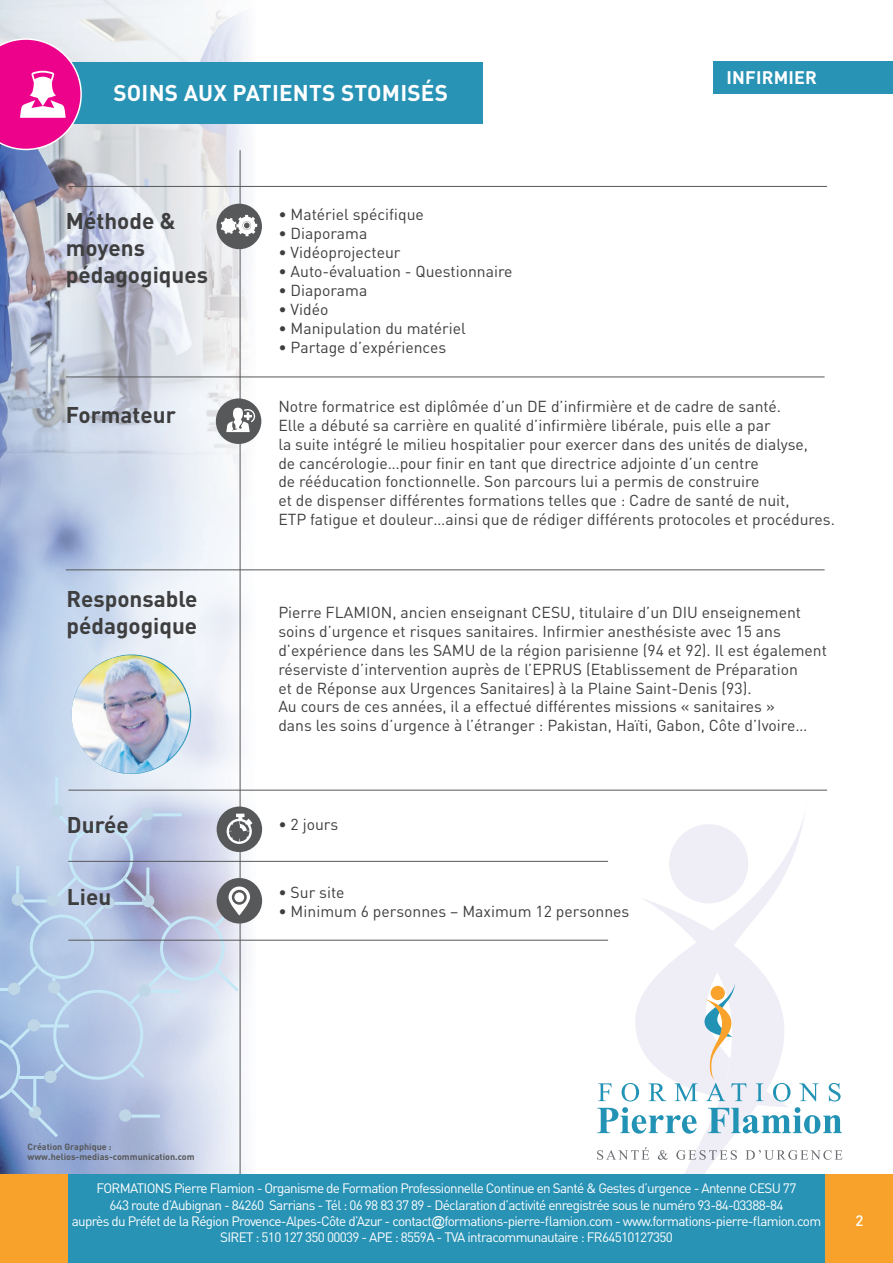
<style>
.page{position:relative;width:893px;height:1263px;background:#fff}
.page>*{position:absolute;margin:0;border:0;box-sizing:border-box;transform-origin:0 0}
.t1{font:700 22.5px/27px "DIN Pro";color:#3e3e3f}
.t2{font:700 22.5px "DIN Pro";letter-spacing:.01em;color:#fff}
.t3{font:700 18px "DIN Pro";letter-spacing:.01em;color:#fff}
.t4{font:15.75px/18.9px "DIN Pro";color:#3e3e3f}
.t5{font:500 15px "DIN Pro";color:#fff}
.t6{font:13.5px/16.2px "DIN Pro";letter-spacing:-.05em;color:#fff;text-align:center}
.t7{font:700 9px/10.8px "DIN Pro";color:#57585a}
.s1{font-family:"Arial"}
</style>
<div class="page">
<img style="left:0;top:0;width:299px;height:1174px">
<svg style="left:635px;top:817px;width:172px;height:290px"></svg>
<svg style="left:640px;top:824px;width:144px;height:350px;fill:#efeef6"></svg>
<svg style="left:598px;top:1083px;width:14px;height:18px"></svg>
<svg style="left:622px;top:1083px;width:17px;height:18px"></svg>
<svg style="left:649px;top:1083px;width:17px;height:18px"></svg>
<svg style="left:674px;top:1083px;width:24px;height:18px"></svg>
<svg style="left:756px;top:1083px;width:7px;height:18px"></svg>
<svg style="left:773px;top:1083px;width:17px;height:18px"></svg>
<svg style="left:799px;top:1083px;width:20px;height:18px"></svg>
<svg style="left:829px;top:1083px;width:12px;height:18px"></svg>
<svg style="left:597px;top:1107px;width:100px;height:27px"></svg>
<svg style="left:708px;top:1107px;width:134px;height:27px"></svg>
<svg style="left:597px;top:1147px;width:52px;height:13px"></svg>
<svg style="left:658px;top:1150px;width:10px;height:10px"></svg>
<svg style="left:676px;top:1150px;width:61px;height:10px"></svg>
<svg style="left:745px;top:1150px;width:97px;height:10px"></svg>
<svg style="left:704px;top:981px;width:42px;height:120px;background:#dddeda"></svg>
<hr style="left:240px;top:150px;width:1px;height:1113px;background:#57585a">
<hr style="left:68px;top:186px;width:759px;height:1px;background:#57585a">
<hr style="left:68px;top:790px;width:759px;height:1px;background:#57585a">
<hr style="left:68px;top:861px;width:540px;height:1px;background:#57585a">
<hr style="left:68px;top:940px;width:540px;height:1px;background:#57585a">
<div style="left:217px;top:878px;width:45px;height:45px;background:#57585a;border-radius:50%"></div>
<div style="left:217px;top:806px;width:45px;height:46px;background:#57585a;border-radius:50%"></div>
<div style="left:714px;top:61px;width:179px;height:32px;background:#2993b6"></div>
<div style="left:216px;top:204px;width:46px;height:45px;background:#57585a;border-radius:50%"></div>
<svg style="left:221px;top:215px;width:36px;height:21px"></svg>
<hr style="left:66px;top:377px;width:759px;height:1px;background:#57585a">
<hr style="left:66px;top:570px;width:759px;height:1px;background:#57585a">
<div style="left:216px;top:398px;width:45px;height:46px;background:#57585a;border-radius:50%"></div>
<svg style="left:226px;top:408px;width:30px;height:24px"></svg>
<div style="left:0;top:1174px;width:893px;height:89px;background:#f9a22b"></div>
<div style="left:68px;top:1174px;width:757px;height:89px;background:#2993b6"></div>
<div style="left:58px;top:62px;width:424px;height:61px;background:#2993b6"></div>
<svg style="left:0;top:38px;width:82px;height:112px;background:#e849aa"></svg>
<svg style="left:0;top:647px;width:252px;height:490px;background:#c0cde4"></svg>
<img style="left:65px;top:655px;width:132px;height:126px">
<h1 class="t2" style="left:113px;top:78px;width:336px">SOINS AUX PATIENTS STOMISÉS</h1>
<h1 class="t1" style="left:66px;top:206px;width:144px">Méthode &amp; moyens pédagogiques</h1>
<p class="t4" style="left:278px;top:204px;width:147px">• Matériel spécifique</p>
<p class="t4" style="left:278px;top:223px;width:90px">• Diaporama</p>
<p class="t4" style="left:278px;top:242px;width:124px">• Vidéoprojecteur</p>
<p class="t4" style="left:278px;top:261px;width:236px">• Auto-évaluation - Questionnaire</p>
<p class="t4" style="left:278px;top:280px;width:90px">• Diaporama</p>
<p class="t4" style="left:278px;top:299px;width:52px">• Vidéo</p>
<p class="t4" style="left:278px;top:318px;width:189px">• Manipulation du matériel</p>
<p class="t4" style="left:278px;top:337px;width:169px">• Partage d’expériences</p>
<p class="t3" style="left:727px;top:65px;width:92px">INFIRMIER</p>
<h1 class="t1" style="left:66px;top:401px;width:112px">Formateur</h1>
<h1 class="t1" style="left:67px;top:585px;width:132px">Responsable pédagogique</h1>
<p class="t4" style="left:278px;top:396px;width:558px">Notre formatrice est diplômée d’un DE d’infirmière et de cadre de santé.<br>Elle a débuté sa carrière en qualité d’infirmière libérale, puis elle a par<br>la suite intégré le milieu hospitalier pour exercer dans des unités de dialyse,<br>de cancérologie…pour finir en tant que directrice adjointe d’un centre<br>de rééducation fonctionnelle. Son parcours lui a permis de construire<br>et de dispenser différentes formations telles que : Cadre de santé de nuit,<br>ETP fatigue et douleur…ainsi que de rédiger différents protocoles et procédures.</p>
<p class="t4" style="left:278px;top:602px;width:550px">Pierre FLAMION, ancien enseignant CESU, titulaire d’un DIU enseignement soins d’urgence et risques sanitaires. Infirmier anesthésiste avec 15 ans d’expérience dans les SAMU de la région parisienne (94 et 92). Il est également réserviste d’intervention auprès de l’EPRUS (Etablissement de Préparation<br>et de Réponse aux Urgences Sanitaires) à la Plaine Saint-Denis (93).<br>Au cours de ces années, il a effectué différentes missions « sanitaires »<br>dans les soins d’urgence à l’étranger : Pakistan, Haïti, Gabon, Côte d’Ivoire…</p>
<h1 class="t1" style="left:67px;top:811px;width:63px">Durée</h1>
<p class="t4" style="left:278px;top:814px;width:61px">• 2 jours</p>
<h1 class="t1" style="left:67px;top:882px;width:46px">Lieu</h1>
<p class="t4" style="left:278px;top:883px;width:68px">• Sur site</p>
<p class="t4" style="left:278px;top:901px;width:352px">• Minimum 6 personnes – Maximum 12 personnes</p>
<p class="t7" style="left:28px;top:1140px;width:169px">Création Graphique : www.helios-medias-communication.com</p>
<p class="t6" style="left:72px;top:1180px;width:751px">FORMATIONS Pierre Flamion - Organisme de Formation Professionnelle Continue en Santé &amp; Gestes d’urgence - Antenne CESU 77<br>643 route d’Aubignan - 84260 Sarrians - Tél : 06 98 83 37 89 - Déclaration d’activité enregistrée sous le numéro 93-84-03388-84<br>auprès du Préfet de la Région Provence-Alpes-Côte d’Azur - contact<span class="s1">@</span>formations-pierre-flamion.com - www.formations-pierre-flamion.com SIRET : 510 127 350 00039 - APE : 8559A - TVA intracommunautaire : FR64510127350</p>
<p class="t5" style="left:855px;top:1210px;width:9px">2</p>
</div>
